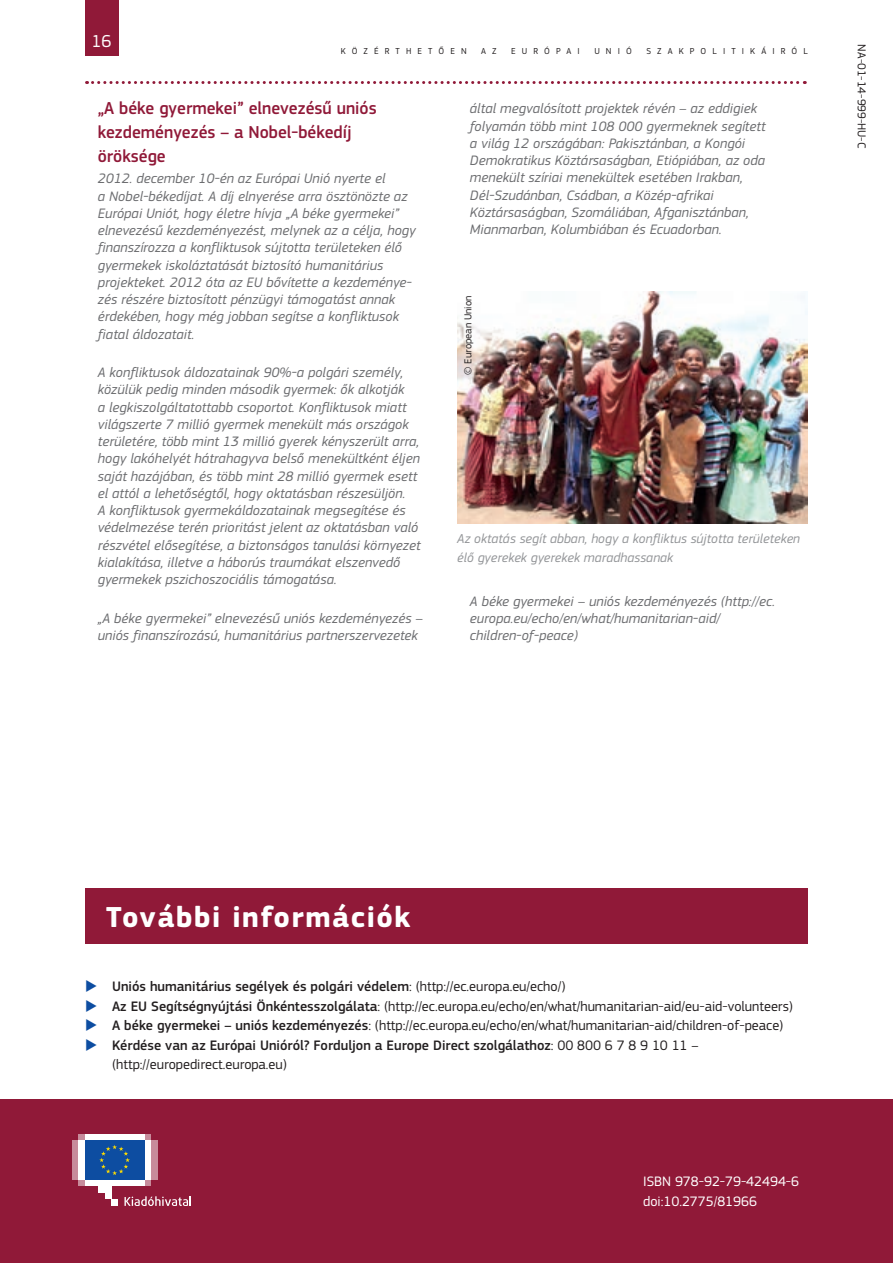
<style>
.page{position:relative;width:893px;height:1263px;background:#fff}
.page>*{position:absolute;margin:0;border:0;box-sizing:border-box;transform-origin:0 0}
.Heading01_neg{font:700 30px "EC Square Sans Pro";letter-spacing:.05em;color:#fff}
.Box_Title_two_column{font:500 18px/24px "EC Square Sans Pro";color:#901938}
.t1{font:18px "EC Square Sans Pro";color:#fff}
.Box{font:italic 14.25px/17.2px "EC Square Sans Pro";letter-spacing:.005em;color:#6c6d70}
.t2{font:14.25px "EC Square Sans Pro";color:#231f20}
.t3{font:500 14.25px/19.5px "EC Square Sans Pro";color:#231f20}
.BodyText{font:14.25px "EC Square Sans Pro";color:#fff}
.legende_L{font:italic 13.5px/19.5px "EC Square Sans Pro";letter-spacing:.005em;color:#939598}
.t4{font:12px "EC Square Sans Pro";color:#231f20}
.copyright{font:10.5px "EC Square Sans Pro";color:#231f20}
.t5{font:9px "EC Square Sans Pro";letter-spacing:.68em;color:#231f20}
.s1{font-weight:400}
.s2{font-weight:500}
</style>
<div class="page">
<div style="left:85px;top:0;width:33px;height:55px;background:#901938"></div>
<div style="left:85px;top:888px;width:723px;height:55px;background:#901938"></div>
<div style="left:0;top:1099px;width:893px;height:164px;background:#901938"></div>
<svg style="left:79px;top:1179px;width:72px;height:7px"></svg>
<svg style="left:79px;top:1134px;width:72px;height:6px"></svg>
<div style="left:85px;top:1134px;width:59px;height:6px;background:#fff"></div>
<div style="left:85px;top:1179px;width:59px;height:7px;background:#fff"></div>
<div style="left:144px;top:1140px;width:7px;height:39px;background:#fff"></div>
<div style="left:151px;top:1140px;width:6px;height:39px;background:#c78b9b"></div>
<div style="left:79px;top:1140px;width:6px;height:39px;background:#fff"></div>
<div style="left:72px;top:1140px;width:7px;height:39px;background:#c78b9b"></div>
<div style="left:98px;top:1179px;width:13px;height:14px;background:#fff"></div>
<div style="left:105px;top:1179px;width:6px;height:20px;background:#fff"></div>
<div style="left:111px;top:1199px;width:7px;height:7px;background:#fff"></div>
<div style="left:85px;top:1140px;width:59px;height:39px;background:#0d4da1"></div>
<svg style="left:99px;top:1145px;width:31px;height:30px"></svg>
<svg style="left:124px;top:1196px;width:67px;height:10px"></svg>
<svg style="left:87px;top:81px;width:718px;height:3px"></svg>
<img style="left:457px;top:291px;width:351px;height:232px">
<p class="t1" style="left:92px;top:30px;width:22px">16</p>
<p class="t5" style="left:341px;top:45px;width:127px">KÖZÉRTHETŐEN</p>
<p class="t5" style="left:481px;top:45px;width:17px">A Z</p>
<p class="t5" style="left:511px;top:45px;width:70px">EURÓPAI</p>
<p class="t5" style="left:594px;top:45px;width:39px">UNIÓ</p>
<p class="t5" style="left:646px;top:45px;width:163px">SZAKPOLITIKÁIRÓL</p>
<p class="t4" style="left:869px;top:44px;width:105px;rotate:90deg">NA-01-14-999-HU-C</p>
<p class="Box_Title_two_column" style="left:98px;top:96px;width:280px">„A béke gyermekei” elnevezésű uniós kezdeményezés – a Nobel‑békedíj öröksége</p>
<p class="Box" style="left:98px;top:170px;width:320px">2012. december 10-én az Európai Unió nyerte el<br>a Nobel‑békedíjat. A díj elnyerése arra ösztönözte az Európai Uniót, hogy életre hívja „A béke gyermekei” elnevezésű kezdeményezést, melynek az a célja, hogy finanszírozza a konfliktusok sújtotta területeken élő gyermekek iskoláztatását biztosító humanitárius projekteket. 2012 óta az EU bővítette a kezdeménye&shy;zés részére biztosított pénzügyi támogatást annak érdekében, hogy még jobban segítse a konfliktusok fiatal áldozatait.</p>
<p class="Box" style="left:98px;top:364px;width:324px">A konfliktusok áldozatainak 90%-a polgári személy, közülük pedig minden második gyermek: ők alkotják<br>a legkiszolgáltatottabb csoportot. Konfliktusok miatt világszerte 7 millió gyermek menekült más országok területére, több mint 13 millió gyerek kényszerült arra, hogy lakóhelyét hátrahagyva belső menekültként éljen saját hazájában, és több mint 28 millió gyermek esett el attól a lehetőségtől, hogy oktatásban részesüljön.<br>A konfliktusok gyermekáldozatainak megsegítése és védelmezése terén prioritást jelent az oktatásban való részvétel elősegítése, a biztonságos tanulási környezet kialakítása, illetve a háborús traumákat elszenvedő gyermekek pszichoszociális támogatása.</p>
<p class="Box" style="left:98px;top:609px;width:327px">„A béke gyermekei” elnevezésű uniós kezdeményezés – uniós finanszírozású, humanitárius partnerszervezetek</p>
<p class="Box" style="left:470px;top:100px;width:297px">által megvalósított projektek révén – az eddigiek folyamán több mint 108 000 gyermeknek segített a világ 12 országában: Pakisztánban, a Kongói Demokratikus Köztársaságban, Etiópiában, az oda menekült szíriai menekültek esetében Irakban, Dél‑Szudánban, Csádban, a Közép‑afrikai Köztársaságban, Szomáliában, Afganisztánban, Mianmarban, Kolumbiában és Ecuadorban.</p>
<p class="copyright" style="left:462px;top:375px;width:81px;rotate:-90deg">© European Union</p>
<p class="legende_L" style="left:457px;top:529px;width:344px">Az oktatás segít abban, hogy a konfliktus sújtotta területeken élő gyerekek gyerekek maradhassanak</p>
<p class="Box" style="left:470px;top:592px;width:307px">A béke gyermekei – uniós kezdeményezés (http://ec. europa.eu/echo/en/what/humanitarian‑aid/ children‑of‑peace)</p>
<p class="Heading01_neg" style="left:106px;top:899px;width:306px">További információk</p>
<p class="t3" style="left:112px;top:977px;width:455px">Uniós humanitárius segélyek és polgári védelem<span class="s1">: (http://ec.europa.eu/echo/)</span></p>
<p class="t2" style="left:112px;top:998px;width:682px"><span class="s2">Az EU Segítségnyújtási Önkéntesszolgálata</span>: (http://ec.europa.eu/echo/en/what/humanitarian‑aid/eu‑aid‑volunteers)</p>
<p class="t2" style="left:112px;top:1017px;width:673px"><span class="s2">A béke gyermekei – uniós kezdeményezés</span>: (http://ec.europa.eu/echo/en/what/humanitarian‑aid/children‑of‑peace)</p>
<p class="t3" style="left:112px;top:1036px;width:588px">Kérdése van az Európai Unióról? Forduljon a Europe Direct szolgálathoz<span class="s1">: 00 800 6 7 8 9 10 11 – (http://europedirect.europa.eu)</span></p>
<p class="BodyText" style="left:643px;top:1173px;width:157px">ISBN 978-92-79-42494-6</p>
<p class="BodyText" style="left:643px;top:1193px;width:115px">doi:10.2775/81966</p>
</div>
